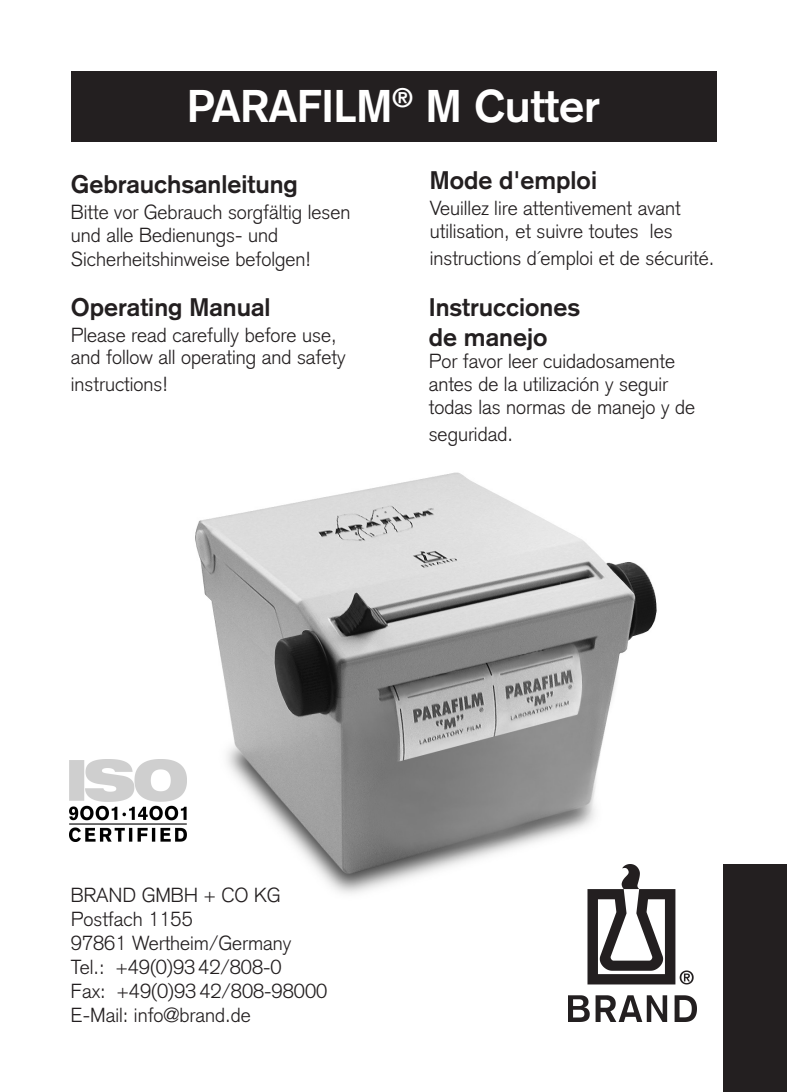
<style>
.page{position:relative;width:787px;height:1092px;background:#fff}
.page>*{position:absolute;margin:0;border:0;box-sizing:border-box;transform-origin:0 0}
.t1{font:700 45px "Akzidenz Grotesk";color:#fff}
.t2{font:700 25px/30px "Akzidenz Grotesk";color:#231f20}
.t3{font:300 20px/24px "Akzidenz Grotesk";color:#231f20}
</style>
<div class="page">
<img style="left:183px;top:472px;width:474px;height:422px">
<div style="left:71px;top:71px;width:645px;height:71px;background:#231f20"></div>
<div style="left:724px;top:864px;width:63px;height:227px;background:#231f20"></div>
<img style="left:569px;top:864px;width:127px;height:156px">
<img style="left:70px;top:759px;width:117px;height:82px">
<h1 class="t1" style="left:187px;top:79px;width:414px">PARAFILM<sup>®</sup> M Cutter</h1>
<p class="t2" style="left:71px;top:169px;width:228px">Gebrauchsanleitung</p>
<p class="t3" style="left:71px;top:201px;width:281px;line-height:23.2px">Bitte vor Gebrauch sorgfältig lesen und alle Bedienungs- und<br>Sicherheitshinweise befolgen!</p>
<p class="t2" style="left:71px;top:292px;width:201px">Operating Manual</p>
<p class="t3" style="left:71px;top:324px;width:276px;line-height:22.5px">Please read carefully before use, and follow all operating and safety</p>
<p class="t3" style="left:71px;top:372px;width:99px">instructions!</p>
<p class="t2" style="left:430px;top:165px;width:169px">Mode d'emploi</p>
<p class="t3" style="left:430px;top:197px;width:252px;line-height:22.5px">Veuillez lire attentivement avant utilisation, et suivre toutes les</p>
<p class="t3" style="left:430px;top:246px;width:286px">instructions d´emploi et de sécurité.</p>
<p class="t2" style="left:429px;top:292px;width:153px">Instrucciones de manejo</p>
<p class="t3" style="left:429px;top:350px;width:268px;line-height:22.5px">Por favor leer cuidadosamente antes de la utilización y seguir todas las normas de manejo y de</p>
<p class="t3" style="left:429px;top:421px;width:86px">seguridad.</p>
<p class="t3" style="left:71px;top:882px;width:258px">BRAND GMBH + CO KG<br>Postfach 1155<br>97861 Wertheim/Germany<br>Tel.: +49(0)93 42/808-0<br>Fax: +49(0)93 42/808-98000<br>E-Mail: info@brand.de</p>
</div>
